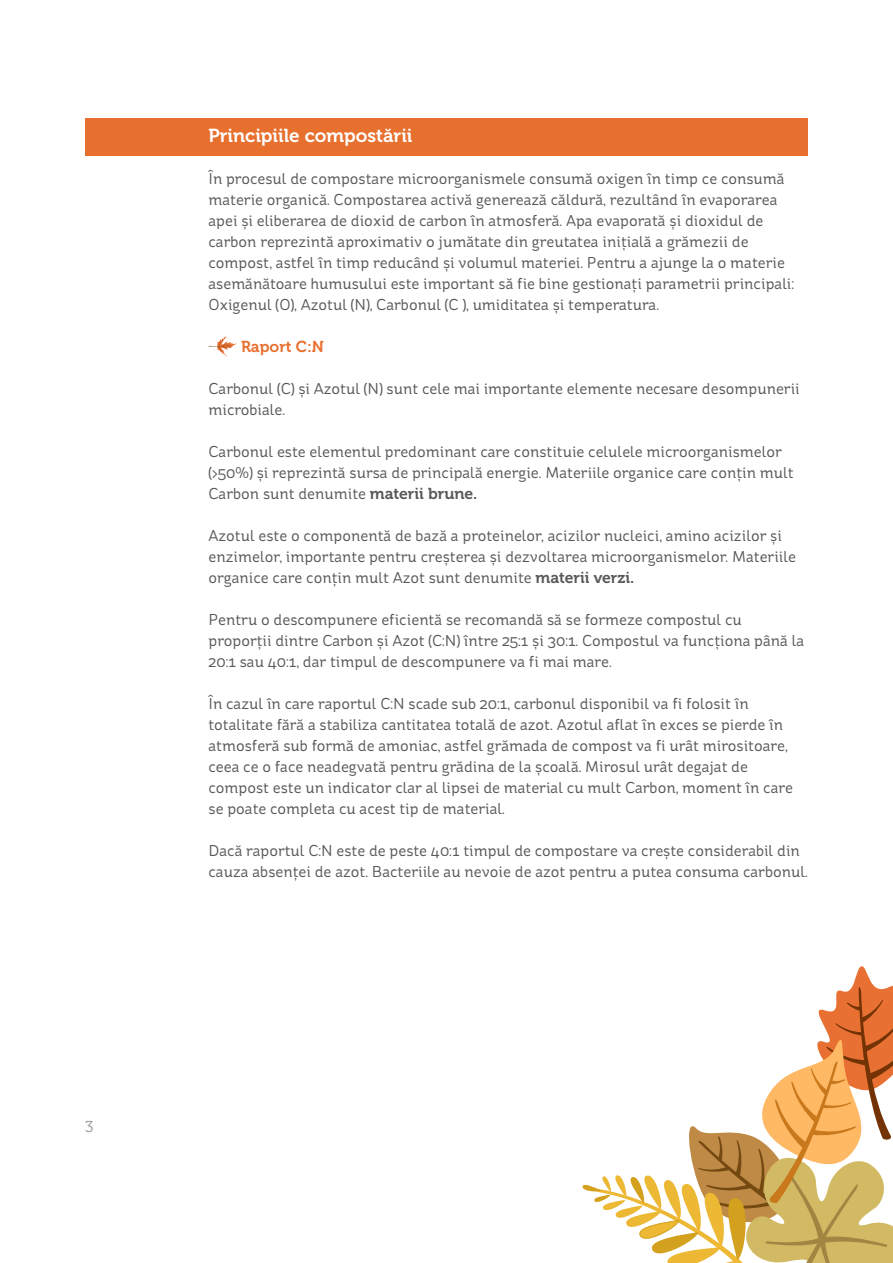
<style>
.page{position:relative;width:893px;height:1263px;background:#fff}
.page>*{position:absolute;margin:0;border:0;box-sizing:border-box;transform-origin:0 0}
.t1{font:18.75px "Museo 700";color:#fff}
.t2{font:15.75px/21px "St Ryde";color:#58595b}
.t3{font:15.75px "Museo 700";color:#e8702f}
.t4{font:15.75px "Museo 300";color:#939598}
.s1{font-family:"Museo 700"}
</style>
<div class="page">
<div style="left:85px;top:118px;width:723px;height:38px;background:#e8702f"></div>
<svg style="left:208px;top:336px;width:29px;height:21px"></svg>
<svg style="left:582px;top:966px;width:311px;height:297px"></svg>
<p class="t4" style="left:85px;top:1118px;width:10px">3</p>
<p class="t1" style="left:209px;top:125px;width:206px">Principiile compostării</p>
<p class="t2" style="left:209px;top:168px;width:587px">În procesul de compostare microorganismele consumă oxigen în timp ce consumă materie organică. Compostarea activă generează căldură, rezultând în evaporarea apei și eliberarea de dioxid de carbon în atmosferă. Apa evaporată și dioxidul de carbon reprezintă aproximativ o jumătate din greutatea inițială a grămezii de compost, astfel în timp reducând și volumul materiei. Pentru a ajunge la o materie asemănătoare humusului este important să fie bine gestionați parametrii principali:<br>Oxigenul (O), Azotul (N), Carbonul (C ), umiditatea și temperatura.</p>
<p class="t3" style="left:241px;top:337px;width:83px">Raport C:N</p>
<p class="t2" style="left:209px;top:378px;width:593px">Carbonul (C) și Azotul (N) sunt cele mai importante elemente necesare desompunerii microbiale.</p>
<p class="t2" style="left:209px;top:441px;width:587px">Carbonul este elementul predominant care constituie celulele microorganismelor (&gt;50%) și reprezintă sursa de principală energie. Materiile organice care conțin mult<br>Carbon sunt denumite <span class="s1">materii brune.</span></p>
<p class="t2" style="left:209px;top:525px;width:589px">Azotul este o componentă de bază a proteinelor, acizilor nucleici, amino acizilor și enzimelor, importante pentru creșterea și dezvoltarea microorganismelor. Materiile organice care conțin mult Azot sunt denumite <span class="s1">materii verzi.</span></p>
<p class="t2" style="left:209px;top:609px;width:597px">Pentru o descompunere eficientă se recomandă să se formeze compostul cu proporții dintre Carbon și Azot (C:N) între 25:1 și 30:1. Compostul va funcționa până la<br>20:1 sau 40:1, dar timpul de descompunere va fi mai mare.</p>
<p class="t2" style="left:209px;top:693px;width:586px">În cazul în care raportul C:N scade sub 20:1, carbonul disponibil va fi folosit în totalitate fără a stabiliza cantitatea totală de azot. Azotul aflat în exces se pierde în atmosferă sub formă de amoniac, astfel grămada de compost va fi urât mirositoare, ceea ce o face neadegvată pentru grădina de la școală. Mirosul urât degajat de compost este un indicator clar al lipsei de material cu mult Carbon, moment în care se poate completa cu acest tip de material.</p>
<p class="t2" style="left:209px;top:840px;width:601px">Dacă raportul C:N este de peste 40:1 timpul de compostare va crește considerabil din cauza absenței de azot. Bacteriile au nevoie de azot pentru a putea consuma carbonul.</p>
</div>
